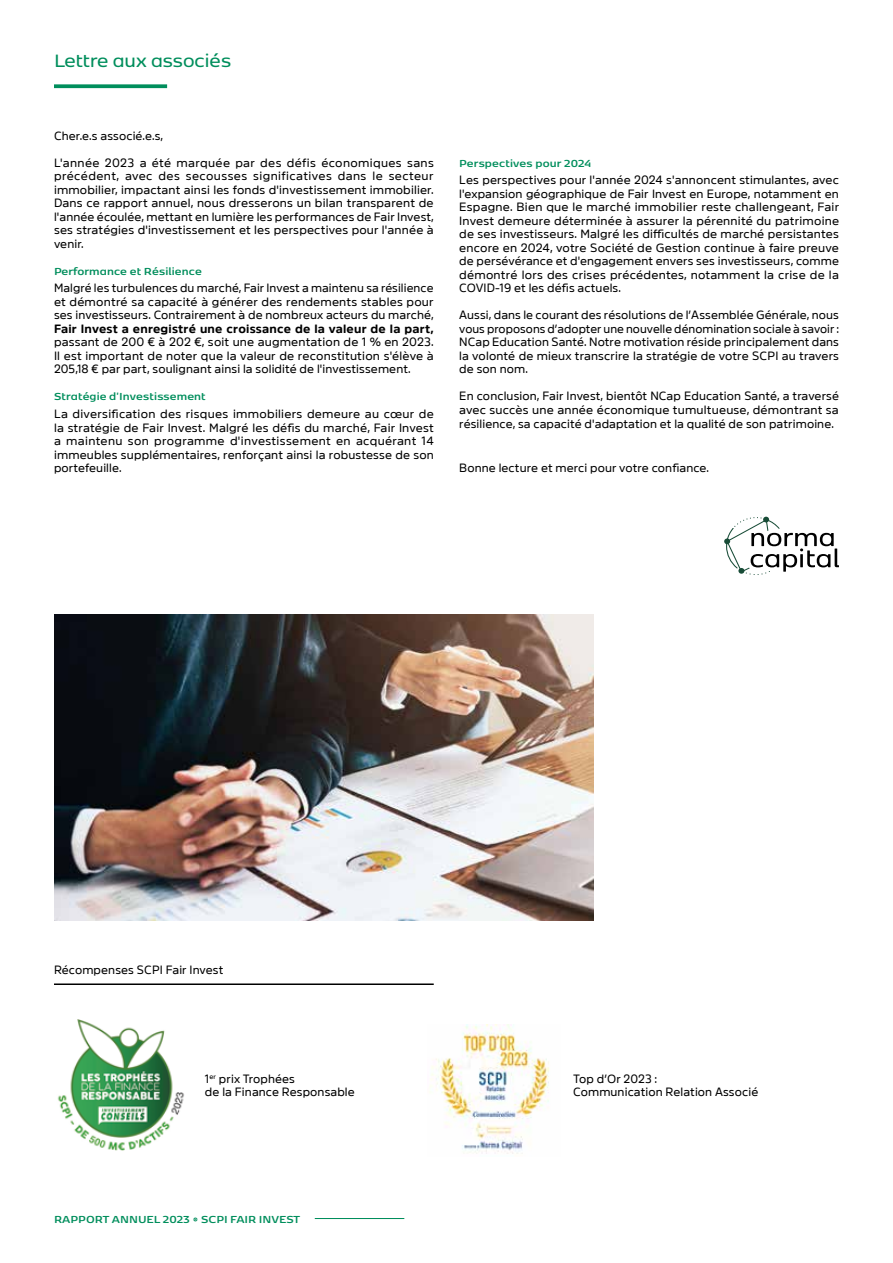
<style>
.page{position:relative;width:893px;height:1263px;background:#fff}
.page>*{position:absolute;margin:0;border:0;box-sizing:border-box;transform-origin:0 0}
.t1{font:600 21px "Kobenhavn Sans";color:#008e5c}
.t2{font:12px/13.5px "Amsi Pro Normal";letter-spacing:.01em;color:#000;text-align:justify}
.t3{font:700 12px "Kobenhavn Sans";letter-spacing:.01em;color:#008e5c}
.t4{font:700 12px "Amsi Pro Normal";letter-spacing:.02em;color:#000}
</style>
<div class="page">
<hr style="left:315px;top:1218px;width:89px;height:1px;background:#008e5c">
<svg style="left:54px;top:84px;width:113px;height:4px"></svg>
<hr style="left:54px;top:983px;width:380px;height:2px;background:#000">
<img style="left:430px;top:1024px;width:120px;height:130px">
<img style="left:54px;top:615px;width:540px;height:305px">
<img style="left:57px;top:1020px;width:127px;height:130px">
<svg style="left:724px;top:517px;width:115px;height:58px"></svg>
<h1 class="t1" style="left:54px;top:46px;width:179px">Lettre aux associés</h1>
<p class="t2" style="left:54px;top:127px;width:111px">Cher.e.s associé.e.s,</p>
<p class="t2" style="left:54px;top:154px;width:381px">L'année 2023 a été marquée par des défis économiques sans précédent, avec des secousses significatives dans le secteur immobilier, impactant ainsi les fonds d'investissement immobilier.<br>Dans ce rapport annuel, nous dresserons un bilan transparent de l'année écoulée, mettant en lumière les performances de Fair Invest, ses stratégies d'investissement et les perspectives pour l'année à venir.</p>
<p class="t3" style="left:54px;top:262px;width:149px">Performance et Résilience</p>
<p class="t2" style="left:54px;top:280px;width:381px">Malgré les turbulences du marché, Fair Invest a maintenu sa résilience et démontré sa capacité à générer des rendements stables pour ses investisseurs. Contrairement à de nombreux acteurs du marché,</p>
<p class="t4" style="left:54px;top:319px;width:381px">Fair Invest a enregistré une croissance de la valeur de la part,</p>
<p class="t2" style="left:54px;top:334px;width:381px">passant de 200 € à 202 €, soit une augmentation de 1 % en 2023.<br>Il est important de noter que la valeur de reconstitution s'élève à 205,18 € par part, soulignant ainsi la solidité de l'investissement.</p>
<p class="t3" style="left:54px;top:388px;width:153px">Stratégie d'Investissement</p>
<p class="t2" style="left:54px;top:406px;width:381px">La diversification des risques immobiliers demeure au cœur de la stratégie de Fair Invest. Malgré les défis du marché, Fair Invest a maintenu son programme d'investissement en acquérant 14 immeubles supplémentaires, renforçant ainsi la robustesse de son portefeuille.</p>
<p class="t3" style="left:459px;top:154px;width:134px">Perspectives pour 2024</p>
<p class="t2" style="left:459px;top:172px;width:381px">Les perspectives pour l'année 2024 s'annoncent stimulantes, avec l'expansion géographique de Fair Invest en Europe, notamment en Espagne. Bien que le marché immobilier reste challengeant, Fair Invest demeure déterminée à assurer la pérennité du patrimoine de ses investisseurs. Malgré les difficultés de marché persistantes encore en 2024, votre Société de Gestion continue à faire preuve de persévérance et d'engagement envers ses investisseurs, comme démontré lors des crises précédentes, notamment la crise de la COVID-19 et les défis actuels.</p>
<p class="t2" style="left:459px;top:307px;width:381px">Aussi, dans le courant des résolutions de l’Assemblée Générale, nous vous proposons d’adopter une nouvelle dénomination sociale à savoir :<br>NCap Education Santé. Notre motivation réside principalement dans la volonté de mieux transcrire la stratégie de votre SCPI au travers de son nom.</p>
<p class="t2" style="left:459px;top:388px;width:381px">En conclusion, Fair Invest, bientôt NCap Education Santé, a traversé avec succès une année économique tumultueuse, démontrant sa résilience, sa capacité d'adaptation et la qualité de son patrimoine.</p>
<p class="t2" style="left:459px;top:460px;width:251px">Bonne lecture et merci pour votre confiance.</p>
<p class="t2" style="left:54px;top:962px;width:171px">Récompenses SCPI Fair Invest</p>
<p class="t2" style="left:205px;top:1070px;width:151px">1<sup>er</sup> prix Trophées<br>de la Finance Responsable</p>
<p class="t2" style="left:573px;top:1070px;width:187px">Top d’Or 2023 :<br>Communication Relation Associé</p>
<p class="t3" style="left:54px;top:1210px;width:248px">RAPPORT ANNUEL 2023 • SCPI FAIR INVEST</p>
</div>
